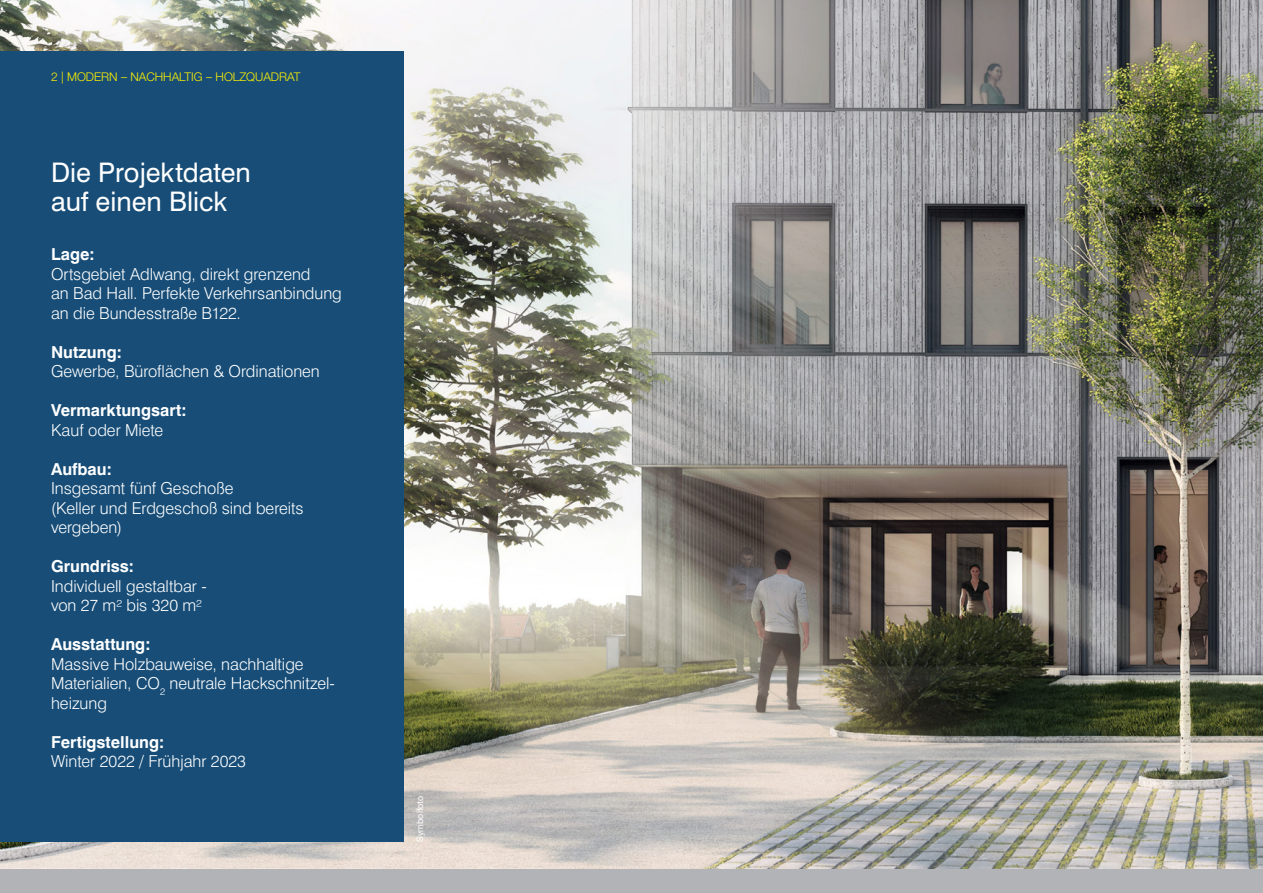
<style>
.page{position:relative;width:1263px;height:893px;background:#b2b3b7}
.page>*{position:absolute;margin:0;border:0;box-sizing:border-box;transform-origin:0 0}
.t1{font:27px/28.5px "Swiss 721 BT";color:#fff}
.t2{font:300 16.5px/19.5px "Swiss 721 BT";color:#fff}
.t3{font:700 16.5px "Swiss 721 BT";color:#fff}
.t4{font:300 12px "Helvetica Neue LT Pro";color:#fff101}
.t5{font:9px "Helvetica Neue LT Pro";color:#fff}
</style>
<div class="page">
<img style="left:0;top:0;width:1263px;height:868px">
<div style="left:0;top:51px;width:404px;height:791px;background:#174d77"></div>
<p class="t4" style="left:51px;top:69px;width:251px">2 | MODERN – NACHHALTIG – HOLZQUADRAT</p>
<h1 class="t1" style="left:51px;top:158px;width:201px">Die Projektdaten auf einen Blick</h1>
<p class="t3" style="left:51px;top:244px;width:45px">Lage:</p>
<p class="t2" style="left:51px;top:264px;width:292px">Ortsgebiet Adlwang, direkt grenzend<br>an Bad Hall. Perfekte Verkehrsanbindung an die Bundesstraße B122.</p>
<p class="t3" style="left:51px;top:342px;width:72px">Nutzung:</p>
<p class="t2" style="left:51px;top:362px;width:270px">Gewerbe, Büroflächen &amp; Ordinationen</p>
<p class="t3" style="left:51px;top:400px;width:137px">Vermarktungsart:</p>
<p class="t2" style="left:51px;top:420px;width:114px">Kauf oder Miete</p>
<p class="t3" style="left:51px;top:459px;width:62px">Aufbau:</p>
<p class="t2" style="left:51px;top:479px;width:254px">Insgesamt fünf Geschoße<br>(Keller und Erdgeschoß sind bereits vergeben)</p>
<p class="t3" style="left:51px;top:557px;width:84px">Grundriss:</p>
<p class="t2" style="left:51px;top:576px;width:157px">Individuell gestaltbar - von 27 m² bis 320 m²</p>
<p class="t3" style="left:51px;top:635px;width:101px">Ausstattung:</p>
<p class="t2" style="left:51px;top:654px;width:285px">Massive Holzbauweise, nachhaltige<br>Materialien, CO<sub>2</sub> neutrale Hackschnitzel&shy;heizung</p>
<p class="t3" style="left:51px;top:732px;width:115px">Fertigstellung:</p>
<p class="t2" style="left:51px;top:752px;width:196px">Winter 2022 / Frühjahr 2023</p>
<p class="t5" style="left:415px;top:842px;width:48px;rotate:-90deg">Symbolfoto</p>
</div>
